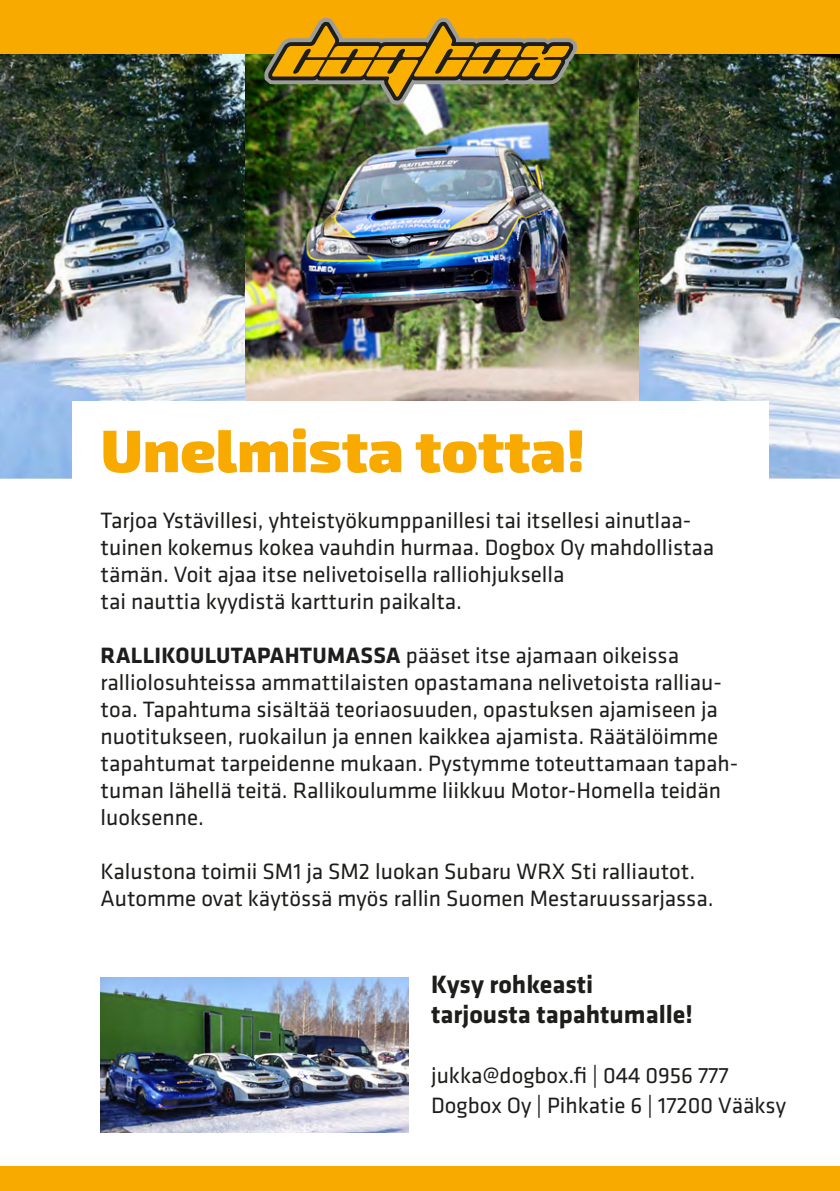
<style>
.page{position:relative;width:840px;height:1191px;background:#fff}
.page>*{position:absolute;margin:0;border:0;box-sizing:border-box;transform-origin:0 0}
.t1{font:900 60px "Exo 2";color:#f8aa00}
.t2{font:700 26px/30px "Klavika";color:#1d1d1b}
.t3{font:23px/27px "Klavika";color:#1d1d1b}
.s1{font-weight:700}
</style>
<div class="page">
<img style="left:0;top:54px;width:245px;height:424px">
<img style="left:638px;top:54px;width:201px;height:424px">
<img style="left:245px;top:54px;width:393px;height:347px">
<div style="left:72px;top:402px;width:696px;height:789px;background:#fff"></div>
<div style="left:0;top:0;width:839px;height:54px;background:#f8aa00"></div>
<div style="left:0;top:1166px;width:839px;height:25px;background:#f8aa00"></div>
<img style="left:256px;top:18px;width:328px;height:99px">
<hr style="left:303px;top:57px;width:98px;height:3px;background:#1d1d1b">
<hr style="left:444px;top:57px;width:75px;height:3px;background:#1d1d1b">
<img style="left:100px;top:977px;width:308px;height:155px">
<h1 class="t1" style="left:100px;top:414px;width:486px">Unelmista totta!</h1>
<p class="t3" style="left:100px;top:506px;width:615px">Tarjoa Ystävillesi, yhteistyökumppanillesi tai itsellesi ainutlaa&shy;tuinen kokemus kokea vauhdin hurmaa. Dogbox Oy mahdollistaa tämän. Voit ajaa itse nelivetoisella ralliohjuksella<br>tai nauttia kyydistä kartturin paikalta.</p>
<p class="t3" style="left:100px;top:641px;width:639px"><span class="s1">RALLIKOULUTAPAHTUMASSA</span> pääset itse ajamaan oikeissa ralliolosuhteissa ammattilaisten opastamana nelivetoista ralliau&shy;toa. Tapahtuma sisältää teoriaosuuden, opastuksen ajamiseen ja nuotitukseen, ruokailun ja ennen kaikkea ajamista. Räätälöimme tapahtumat tarpeidenne mukaan. Pystymme toteuttamaan tapah&shy;tuman lähellä teitä. Rallikoulumme liikkuu Motor-Homella teidän luoksenne.</p>
<p class="t3" style="left:100px;top:857px;width:614px">Kalustona toimii SM1 ja SM2 luokan Subaru WRX Sti ralliautot.<br>Automme ovat käytössä myös rallin Suomen Mestaruussarjassa.</p>
<p class="t2" style="left:431px;top:968px;width:263px">Kysy rohkeasti tarjousta tapahtumalle!</p>
<p class="t3" style="left:431px;top:1059px;width:356px;line-height:30px">jukka@dogbox.fi | 044 0956 777<br>Dogbox Oy | Pihkatie 6 | 17200 Vääksy</p>
</div>
